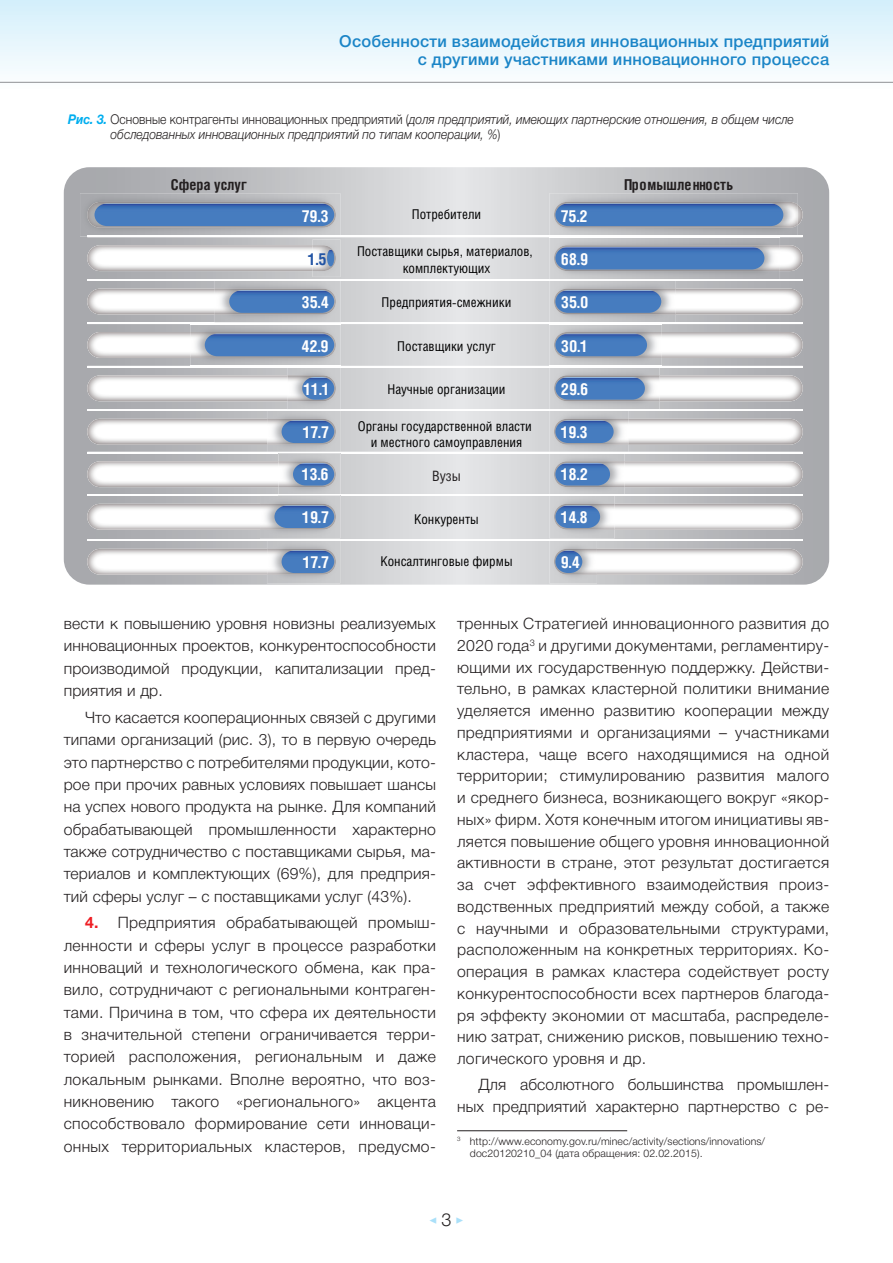
<style>
.page{position:relative;width:893px;height:1263px;background:#fff}
.page>*{position:absolute;margin:0;border:0;box-sizing:border-box;transform-origin:0 0}
.t1{font:500 16.5px/18px "Helvetica Neue Cyr";letter-spacing:.015em;color:#1b85c7;text-align:right}
.t2{font:700 16.5px "Helios Cond";color:#fff}
.t3{font:700 16.5px "Helios Cond";color:#2254a4}
.t4{font:300 15.75px/22.4px "Helvetica Neue Cyr";letter-spacing:.01em;color:#231f20;text-align:justify}
.t5{font:700 15px "Helios Cond";color:#231f20}
.t6{font:14.25px "Helios Cond";color:#231f20}
.t7{font:13.5px/16.2px "Helios Cond";color:#000;text-align:center}
.t8{font:italic 300 13.5px/15px "Helvetica Neue Cyr";color:#231f20;scale:.9 1}
.t9{font:13.5px "Minion Pro";color:#aae0f9}
.t10{font:300 10.5px/12px "Helvetica Neue Cyr";letter-spacing:.01em;color:#231f20}
.s1{font-weight:700;color:#00aeef}
.s2{font-style:normal}
.s3{font-weight:700;color:#ee1d23}
.s4{font-family:"Helvetica Neue Cyr";font-weight:300;font-size:18px;color:#231f20}
</style>
<div class="page">
<div style="left:0;top:0;width:893px;height:89px;background:linear-gradient(to bottom,#d3effb,#fefefe)"></div>
<hr style="left:0;top:82px;width:893px;height:1px;background:#8f9194">
<svg style="left:64px;top:167px;width:765px;height:418px;background:#c8c9cc"></svg>
<hr style="left:87px;top:236px;width:716px;height:1px;background:#fff">
<hr style="left:87px;top:279px;width:716px;height:2px;background:#fff">
<hr style="left:87px;top:322px;width:716px;height:2px;background:#fff">
<img style="left:80px;top:193px;width:260px;height:43px">
<img style="left:87px;top:202px;width:249px;height:26px">
<svg style="left:95px;top:203px;width:239px;height:23px;background:#4779bb"></svg>
<img style="left:87px;top:245px;width:226px;height:26px">
<img style="left:313px;top:239px;width:27px;height:38px">
<svg style="left:313px;top:245px;width:21px;height:21px"></svg>
<img style="left:87px;top:289px;width:128px;height:25px">
<img style="left:215px;top:281px;width:125px;height:42px">
<img style="left:215px;top:289px;width:108px;height:1px">
<svg style="left:229px;top:290px;width:105px;height:23px;background:#4c7cbc"></svg>
<img style="left:798px;top:205px;width:5px;height:20px">
<img style="left:549px;top:193px;width:249px;height:43px">
<img style="left:554px;top:202px;width:244px;height:26px">
<svg style="left:555px;top:203px;width:228px;height:23px;background:#487abb"></svg>
<img style="left:779px;top:245px;width:24px;height:26px">
<img style="left:549px;top:237px;width:230px;height:42px">
<img style="left:567px;top:245px;width:212px;height:1px">
<svg style="left:555px;top:247px;width:209px;height:22px;background:#477abc"></svg>
<img style="left:676px;top:289px;width:127px;height:25px">
<img style="left:549px;top:281px;width:127px;height:41px">
<img style="left:567px;top:289px;width:109px;height:1px">
<svg style="left:555px;top:290px;width:106px;height:23px;background:#4c7cbc"></svg>
<hr style="left:87px;top:366px;width:716px;height:1px;background:#fff">
<hr style="left:87px;top:409px;width:716px;height:2px;background:#fff">
<img style="left:87px;top:332px;width:103px;height:26px">
<img style="left:190px;top:324px;width:150px;height:42px">
<img style="left:190px;top:332px;width:146px;height:26px">
<svg style="left:205px;top:334px;width:129px;height:22px;background:#4779bb"></svg>
<img style="left:87px;top:375px;width:201px;height:26px">
<img style="left:288px;top:367px;width:52px;height:42px">
<img style="left:288px;top:375px;width:48px;height:15px">
<svg style="left:302px;top:377px;width:32px;height:23px"></svg>
<img style="left:87px;top:419px;width:180px;height:26px">
<img style="left:267px;top:411px;width:73px;height:41px">
<img style="left:267px;top:419px;width:69px;height:26px">
<svg style="left:282px;top:420px;width:52px;height:23px"></svg>
<img style="left:662px;top:332px;width:141px;height:26px">
<img style="left:549px;top:324px;width:113px;height:42px">
<img style="left:554px;top:332px;width:108px;height:15px">
<svg style="left:555px;top:334px;width:92px;height:22px;background:#4a7bbb"></svg>
<img style="left:660px;top:375px;width:143px;height:26px">
<img style="left:549px;top:367px;width:111px;height:42px">
<img style="left:554px;top:375px;width:106px;height:15px">
<svg style="left:555px;top:377px;width:90px;height:23px;background:#4f7ebc"></svg>
<img style="left:628px;top:419px;width:175px;height:26px">
<img style="left:549px;top:411px;width:79px;height:41px">
<img style="left:554px;top:419px;width:74px;height:15px">
<svg style="left:555px;top:420px;width:59px;height:23px"></svg>
<hr style="left:87px;top:452px;width:716px;height:1px;background:#fff">
<img style="left:87px;top:461px;width:191px;height:26px">
<img style="left:278px;top:454px;width:62px;height:40px">
<img style="left:278px;top:453px;width:62px;height:1px">
<svg style="left:293px;top:463px;width:44px;height:22px"></svg>
<img style="left:625px;top:461px;width:178px;height:26px">
<img style="left:549px;top:454px;width:76px;height:40px">
<img style="left:549px;top:453px;width:76px;height:1px">
<svg style="left:554px;top:463px;width:56px;height:22px"></svg>
<hr style="left:87px;top:494px;width:716px;height:2px;background:#fff">
<img style="left:87px;top:504px;width:173px;height:26px">
<img style="left:260px;top:495px;width:80px;height:43px">
<img style="left:278px;top:496px;width:62px;height:1px">
<img style="left:260px;top:504px;width:63px;height:1px">
<svg style="left:274px;top:505px;width:60px;height:23px"></svg>
<img style="left:615px;top:504px;width:188px;height:26px">
<img style="left:549px;top:497px;width:66px;height:41px">
<img style="left:549px;top:496px;width:66px;height:1px">
<img style="left:567px;top:504px;width:48px;height:1px">
<svg style="left:555px;top:505px;width:45px;height:23px"></svg>
<hr style="left:87px;top:539px;width:716px;height:2px;background:#fff">
<img style="left:87px;top:549px;width:180px;height:26px">
<img style="left:267px;top:541px;width:73px;height:42px">
<img style="left:267px;top:549px;width:56px;height:1px">
<svg style="left:282px;top:550px;width:52px;height:23px"></svg>
<img style="left:597px;top:549px;width:206px;height:26px">
<img style="left:549px;top:541px;width:48px;height:42px">
<img style="left:567px;top:549px;width:30px;height:1px">
<svg style="left:555px;top:550px;width:27px;height:23px"></svg>
<hr style="left:457px;top:1130px;width:170px;height:1px;background:#231f20">
<p class="t1" style="left:339px;top:33px;width:491px">Особенности взаимодействия инновационных предприятий с другими участниками инновационного процесса</p>
<p class="t8" style="left:111px;top:112px;width:761px;text-indent:-43px"><span class="s1">Рис. 3.</span> <span class="s2">Основные контрагенты инновационных предприятий (</span>доля предприятий, имеющих партнерские отношения, в общем числе обследованных инновационных предприятий по типам кооперации, %<span class="s2">)</span></p>
<p class="t5" style="left:171px;top:175px;width:78px">Сфера услуг</p>
<p class="t5" style="left:624px;top:175px;width:111px">Промышленность</p>
<p class="t2" style="left:302px;top:206px;width:29px">79.3</p>
<p class="t3" style="left:308px;top:249px;width:20px">1.5</p>
<p class="t2" style="left:301px;top:292px;width:29px">35.4</p>
<p class="t7" style="left:412px;top:206px;width:71px">Потребители</p>
<p class="t7" style="left:357px;top:243px;width:177px">Поставщики сырья, материалов, комплектующих</p>
<p class="t7" style="left:382px;top:294px;width:131px">Предприятия-смежники</p>
<p class="t2" style="left:301px;top:336px;width:29px">42.9</p>
<p class="t7" style="left:397px;top:338px;width:100px">Поставщики услуг</p>
<p class="t2" style="left:303px;top:379px;width:28px">11.1</p>
<p class="t2" style="left:303px;top:422px;width:28px">17.7</p>
<p class="t7" style="left:387px;top:381px;width:120px">Научные организации</p>
<p class="t7" style="left:358px;top:418px;width:176px">Органы государственной власти и местного самоуправления</p>
<p class="t2" style="left:561px;top:206px;width:29px">75.2</p>
<p class="t2" style="left:561px;top:249px;width:29px">68.9</p>
<p class="t2" style="left:561px;top:292px;width:29px">35.0</p>
<p class="t2" style="left:561px;top:336px;width:29px">30.1</p>
<p class="t2" style="left:561px;top:379px;width:29px">29.6</p>
<p class="t2" style="left:561px;top:422px;width:29px">19.3</p>
<p class="t2" style="left:302px;top:465px;width:29px">13.6</p>
<p class="t6" style="left:432px;top:467px;width:30px">Вузы</p>
<p class="t2" style="left:561px;top:465px;width:29px">18.2</p>
<p class="t2" style="left:302px;top:507px;width:28px">19.7</p>
<p class="t7" style="left:414px;top:510px;width:66px">Конкуренты</p>
<p class="t2" style="left:561px;top:507px;width:29px">14.8</p>
<p class="t2" style="left:303px;top:552px;width:28px">17.7</p>
<p class="t7" style="left:380px;top:553px;width:134px">Консалтинговые фирмы</p>
<p class="t2" style="left:561px;top:552px;width:21px">9.4</p>
<p class="t4" style="left:64px;top:612px;width:374px">вести к повышению уровня новизны реализуемых инновационных проектов, конкурентоспособности производимой продукции, капитализации пред&shy;приятия и др.</p>
<p class="t4" style="left:64px;top:706px;width:374px;text-indent:21px">Что касается кооперационных связей с другими типами организаций (рис. 3), то в первую очередь это партнерство с потребителями продукции, кото&shy;рое при прочих равных условиях повышает шансы на успех нового продукта на рынке. Для компаний обрабатывающей промышленности характерно также сотрудничество с поставщиками сырья, ма&shy;териалов и комплектующих (69%), для предприя&shy;тий сферы услуг – с поставщиками услуг (43%).</p>
<p class="t4" style="left:64px;top:912px;width:374px;text-indent:21px"><span class="s3">4.</span> Предприятия обрабатывающей промыш&shy;ленности и сферы услуг в процессе разработки инноваций и технологического обмена, как пра&shy;вило, сотрудничают с региональными контраген&shy;тами. Причина в том, что сфера их деятельности в значительной степени ограничивается терри&shy;торией расположения, региональным и даже локальным рынками. Вполне вероятно, что воз&shy;никновению такого «регионального» акцента способствовало формирование сети инноваци&shy;онных территориальных кластеров, предусмо-</p>
<p class="t4" style="left:457px;top:613px;width:374px;line-height:21.8px">тренных Стратегией инновационного развития до 2020 года<sup>3</sup> и другими документами, регламентиру&shy;ющими их государственную поддержку. Действи&shy;тельно, в рамках кластерной политики внимание уделяется именно развитию кооперации между предприятиями и организациями – участниками кластера, чаще всего находящимися на одной территории; стимулированию развития малого и среднего бизнеса, возникающего вокруг «якор&shy;ных» фирм. Хотя конечным итогом инициативы яв&shy;ляется повышение общего уровня инновационной активности в стране, этот результат достигается за счет эффективного взаимодействия произ&shy;водственных предприятий между собой, а также с научными и образовательными структурами, расположенным на конкретных территориях. Ко&shy;операция в рамках кластера содействует росту конкурентоспособности всех партнеров благода&shy;ря эффекту экономии от масштаба, распределе&shy;нию затрат, снижению рисков, повышению техно&shy;логического уровня и др.</p>
<p class="t4" style="left:457px;top:1074px;width:374px;line-height:21.8px;text-align:right">Для абсолютного большинства промышлен&shy;ных предприятий характерно партнерство с ре-</p>
<p class="t10" style="left:470px;top:1135px;width:297px;text-indent:-13px"><sup>3</sup> http://www.economy.gov.ru/minec/activity/sections/innovations/ doc20120210_04 (дата обращения: 02.02.2015).</p>
<p class="t9" style="left:429px;top:1211px;width:36px">◀<span class="s4">3</span>▶</p>
</div>
